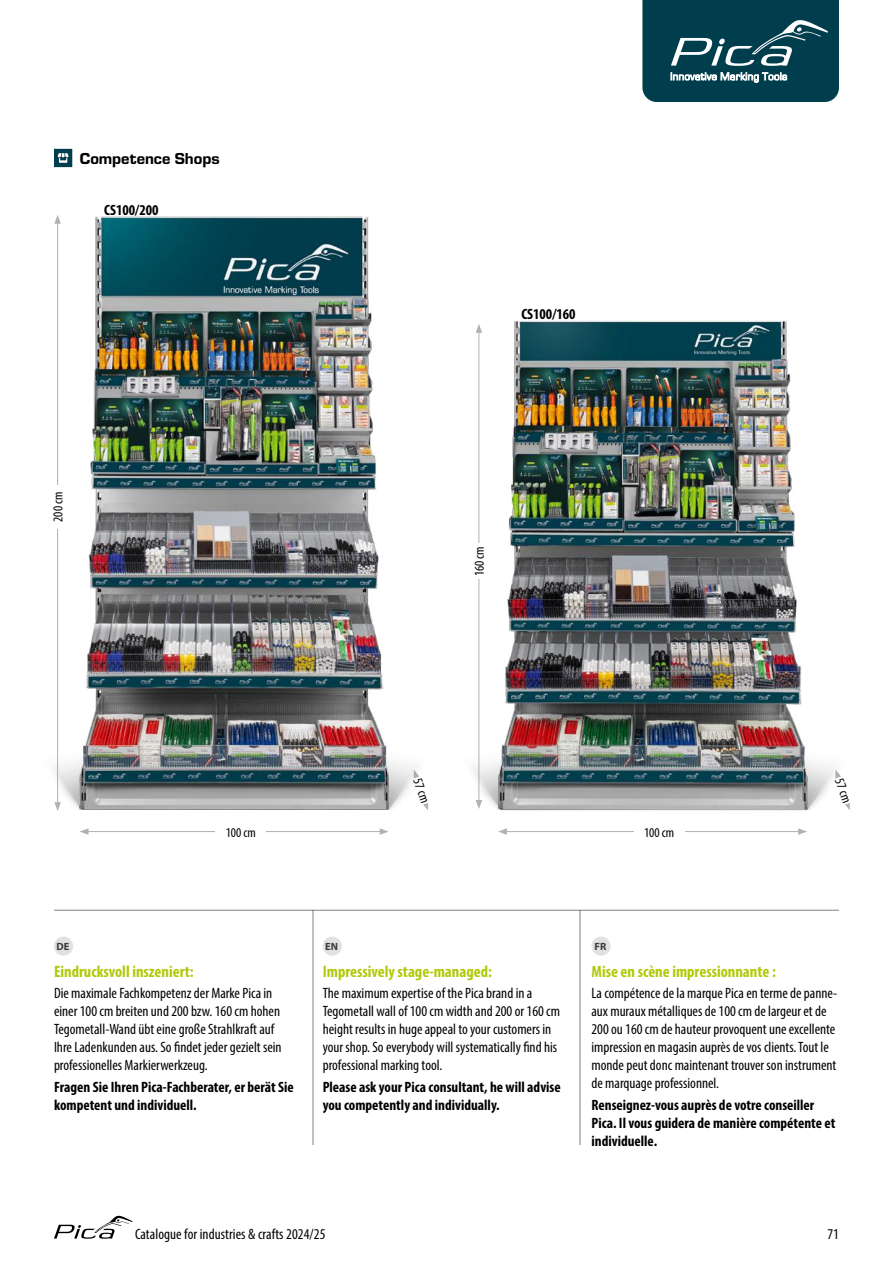
<style>
.page{position:relative;width:893px;height:1263px;background:#fff}
.page>*{position:absolute;margin:0;border:0;box-sizing:border-box;transform-origin:0 0}
.t1{font:700 condensed 16.5px "Myriad Pro";color:#afca0a}
.t2{font:16.5px "Eurostile Hea";color:#000}
.t3{font:condensed 15px/18px "Myriad Pro";color:#000}
.t4{font:700 condensed 15px/18px "Myriad Pro";color:#000}
.t5{font:condensed 13.5px "Myriad Pro";color:#000}
.t6{font:700 10.5px "Myriad Pro";color:#3c3c3b}
</style>
<div class="page">
<img style="left:54px;top:755px;width:361px;height:54px">
<img style="left:473px;top:738px;width:361px;height:71px">
<hr style="left:313px;top:910px;width:1px;height:235px;background:#000">
<hr style="left:580px;top:910px;width:1px;height:235px;background:#000">
<hr style="left:54px;top:910px;width:785px;height:1px;background:#000">
<hr style="left:86px;top:831px;width:296px;height:1px;background:#b2b2b1">
<svg style="left:80px;top:828px;width:9px;height:7px"></svg>
<svg style="left:380px;top:828px;width:9px;height:7px"></svg>
<div style="left:216px;top:821px;width:50px;height:21px;background:#fff"></div>
<hr style="left:57px;top:221px;width:1px;height:584px;background:#b2b2b1">
<svg style="left:54px;top:802px;width:7px;height:9px"></svg>
<svg style="left:54px;top:215px;width:7px;height:9px"></svg>
<div style="left:47px;top:485px;width:21px;height:43px;background:#fff"></div>
<hr style="left:505px;top:831px;width:295px;height:1px;background:#b2b2b1">
<svg style="left:498px;top:828px;width:9px;height:7px"></svg>
<svg style="left:798px;top:828px;width:9px;height:7px"></svg>
<div style="left:634px;top:821px;width:50px;height:21px;background:#fff"></div>
<img style="left:498px;top:320px;width:309px;height:491px">
<img style="left:80px;top:216px;width:309px;height:594px">
<div style="left:591px;top:936px;width:20px;height:20px;background:#e1e1e1;border-radius:50%"></div>
<div style="left:323px;top:936px;width:19px;height:20px;background:#e1e1e1;border-radius:50%"></div>
<div style="left:54px;top:936px;width:19px;height:20px;background:#e1e1e1;border-radius:50%"></div>
<hr style="left:479px;top:330px;width:1px;height:472px;background:#b2b2b1">
<svg style="left:476px;top:800px;width:6px;height:9px"></svg>
<svg style="left:476px;top:324px;width:6px;height:9px"></svg>
<div style="left:468px;top:544px;width:22px;height:35px;background:#fff"></div>
<svg style="left:411px;top:769px;width:17px;height:41px"></svg>
<svg style="left:832px;top:769px;width:18px;height:41px"></svg>
<svg style="left:54px;top:149px;width:18px;height:18px"></svg>
<svg style="left:642px;top:0;width:197px;height:102px;background:#18505e"></svg>
<svg style="left:54px;top:1216px;width:79px;height:23px"></svg>
<p class="t2" style="left:80px;top:147px;width:141px">Competence Shops</p>
<p class="t4" style="left:104px;top:200px;width:56px">CS100/200</p>
<p class="t5" style="left:50px;top:522px;width:32px;rotate:-90deg">200 cm</p>
<p class="t4" style="left:521px;top:304px;width:56px">CS100/160</p>
<p class="t5" style="left:471px;top:576px;width:32px;rotate:-90deg">160 cm</p>
<p class="t5" style="left:226px;top:824px;width:32px">100 cm</p>
<p class="t5" style="left:425px;top:776px;width:26px;rotate:71deg">57 cm</p>
<p class="t5" style="left:847px;top:776px;width:26px;rotate:71deg">57 cm</p>
<p class="t5" style="left:644px;top:824px;width:32px">100 cm</p>
<p class="t6" style="left:57px;top:940px;width:14px">DE</p>
<p class="t1" style="left:54px;top:961px;width:141px">Eindrucksvoll inszeniert:</p>
<p class="t3" style="left:54px;top:983px;width:229px">Die maximale Fachkompetenz der Marke Pica in einer 100 cm breiten und 200 bzw. 160 cm hohen Tegometall-Wand übt eine große Strahlkraft auf Ihre Ladenkunden aus. So findet jeder gezielt sein professionelles Markierwerkzeug.</p>
<p class="t4" style="left:54px;top:1077px;width:241px">Fragen Sie Ihren Pica-Fachberater, er berät Sie kompetent und individuell.</p>
<p class="t6" style="left:325px;top:940px;width:14px">EN</p>
<p class="t1" style="left:323px;top:961px;width:171px">Impressively stage-managed:</p>
<p class="t3" style="left:323px;top:983px;width:239px">The maximum expertise of the Pica brand in a Tegometall wall of 100 cm width and 200 or 160 cm height results in huge appeal to your customers in your shop. So everybody will systematically find his professional marking tool.</p>
<p class="t4" style="left:323px;top:1077px;width:240px">Please ask your Pica consultant, he will advise you competently and individually.</p>
<p class="t6" style="left:595px;top:940px;width:13px">FR</p>
<p class="t1" style="left:591px;top:961px;width:186px">Mise en scène impressionnante :</p>
<p class="t3" style="left:591px;top:983px;width:247px">La compétence de la marque Pica en terme de panne&shy;aux muraux métalliques de 100 cm de largeur et de 200 ou 160 cm de hauteur provoquent une excellente impression en magasin auprès de vos clients. Tout le monde peut donc maintenant trouver son instrument de marquage professionnel.</p>
<p class="t4" style="left:591px;top:1095px;width:245px">Renseignez-vous auprès de votre conseiller<br>Pica. Il vous guidera de manière compétente et individuelle.</p>
<p class="t3" style="left:135px;top:1225px;width:192px">Catalogue for industries &amp; crafts 2024/25</p>
<p class="t3" style="left:827px;top:1225px;width:13px">71</p>
</div>
